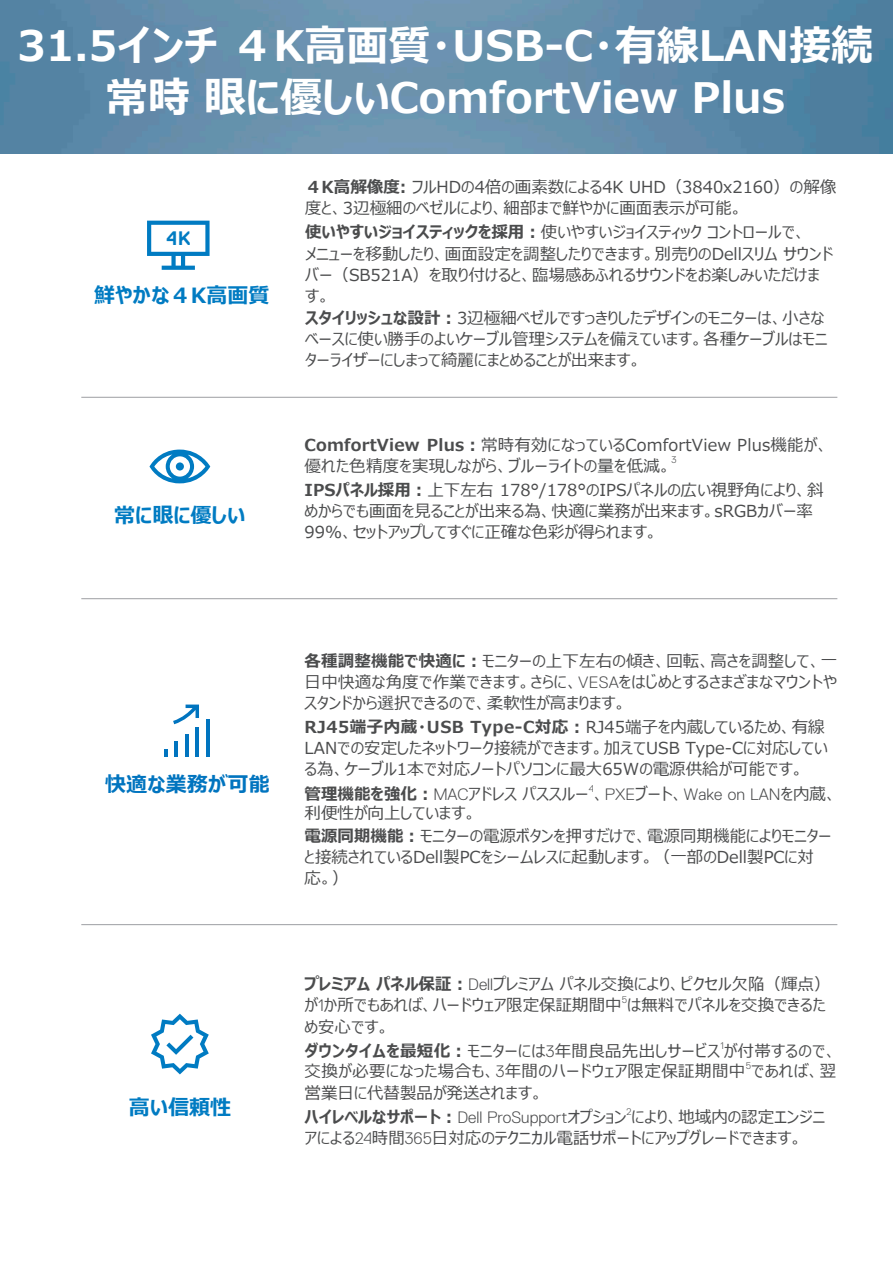
<style>
.page{position:relative;width:893px;height:1263px;background:#fff}
.page>*{position:absolute;margin:0;border:0;box-sizing:border-box;transform-origin:0 0}
.t1{font:700 42px/52.8px "Meiryo UI";color:#fff;text-align:center}
.t2{font:700 21px "Meiryo UI";color:#007bc2}
.t3{font:700 21px "Meiryo UI";color:#0074bf}
.t4{font:700 21px "Meiryo UI";color:#007bc2}
.t5{font:700 19.5px "Dell Replica";color:#007bc2}
.t6{font:16.5px/21.3px "Meiryo UI";color:#4b4c4d}
.t7{font:16.5px/24.8px "Meiryo UI";letter-spacing:.02em;color:#4b4c4d}
.t8{font:16.5px "Meiryo UI";letter-spacing:.025em;color:#4b4c4d}
.t9{font:300 9.6px "Dell Replica";color:#4b4c4d}
.s1{font-weight:700}
.s2{font-family:"Dell Replica";font-weight:300}
</style>
<div class="page">
<img style="left:0;top:0;width:893px;height:153px">
<svg style="left:151px;top:1014px;width:58px;height:60px"></svg>
<hr style="left:81px;top:397px;width:756px;height:1px;background:#a8a9ad">
<hr style="left:81px;top:598px;width:756px;height:1px;background:#a8a9ad">
<hr style="left:81px;top:924px;width:756px;height:1px;background:#a8a9ad">
<svg style="left:150px;top:450px;width:60px;height:33px"></svg>
<svg style="left:147px;top:221px;width:63px;height:49px"></svg>
<hr style="left:206px;top:720px;width:4px;height:37px;background:#0074bf">
<hr style="left:196px;top:727px;width:3px;height:30px;background:#0074bf">
<hr style="left:185px;top:734px;width:3px;height:23px;background:#0074bf">
<hr style="left:174px;top:742px;width:4px;height:15px;background:#0074bf">
<svg style="left:164px;top:749px;width:3px;height:8px"></svg>
<svg style="left:173px;top:704px;width:26px;height:20px"></svg>
<h1 class="t1" style="left:17px;top:21px;width:857px">31.5インチ ４K高画質・USB-C・有線LAN接続常時 眼に優しいComfortView Plus</h1>
<p class="t5" style="left:166px;top:227px;width:25px">4K</p>
<p class="t2" style="left:94px;top:281px;width:177px">鮮やかな４K高画質</p>
<p class="t2" style="left:114px;top:501px;width:133px">常に眼に優しい</p>
<p class="t6" style="left:305px;top:177px;width:533px"><span class="s1">４K高解像度:</span> フルHDの4倍の画素数による4K UHD（3840x2160）の解像度と、3辺極細のベゼルにより、細部まで鮮やかに画面表示が可能。</p>
<p class="t6" style="left:305px;top:223px;width:529px"><span class="s1">使いやすいジョイスティックを採用︓</span>使いやすいジョイスティック コントロールで、<br>メニューを移動したり、画面設定を調整したりできます。別売りのDellスリム サウンドバー（SB521A）を取り付けると、臨場感あふれるサウンドをお楽しみいただけます。<br><span class="s1">スタイリッシュな設計︓</span>3辺極細ベゼルですっきりしたデザインのモニターは、小さなベースに使い勝手のよいケーブル管理システムを備えています。各種ケーブルはモニターライザーにしまって綺麗にまとめることが出来ます。</p>
<p class="t6" style="left:305px;top:436px;width:525px;line-height:20.5px"><span class="s1">ComfortView Plus︓</span>常時有効になっているComfortView Plus機能が、優れた色精度を実現しながら、ブルーライトの量を低減。</p>
<p class="t9" style="left:671px;top:455px;width:7px">3</p>
<p class="t6" style="left:305px;top:480px;width:520px;line-height:20.9px"><span class="s1">IPSパネル採用︓</span>上下左右 178°/178°のIPSパネルの広い視野角により、斜めからでも画面を見ることが出来る為、快適に業務が出来ます。sRGBカバー率<br>99%、セットアップしてすぐに正確な色彩が得られます。</p>
<p class="t3" style="left:105px;top:769px;width:166px">快適な業務が可能</p>
<p class="t6" style="left:305px;top:652px;width:534px;line-height:20.5px;text-align:justify"><span class="s1">各種調整機能で快適に</span><span class="s1">：</span>モニターの上下左右の傾き、回転、高さを調整して、一日中快適な角度で作業できます。さらに、<span class="s2">VESA</span>をはじめとするさまざまなマウントやスタンドから選択できるので、柔軟性が高まります。</p>
<p class="t6" style="left:305px;top:717px;width:524px"><span class="s1">RJ45端子内蔵・USB Type-C対応</span><span class="s1">：</span>RJ45端子を内蔵しているため、有線<br>LANでの安定したネットワーク接続ができます。加えてUSB Type-Cに対応している為、ケーブル1本で対応ノートパソコンに最大65Wの電源供給が可能です。</p>
<p class="t6" style="left:305px;top:784px;width:534px"><span class="s1">管理機能を強化：</span><span class="s2">MAC</span>アドレスパススルー、<span class="s2">PXE</span>ブート、<span class="s2">Wake on LAN</span>を内蔵、</p>
<p class="t9" style="left:589px;top:784px;width:7px">4</p>
<p class="t6" style="left:305px;top:803px;width:528px">利便性が向上しています。<br><span class="s1">電源同期機能︓</span>モニターの電源ボタンを押すだけで、電源同期機能によりモニターと接続されているDell製PCをシームレスに起動します。（一部のDell製PCに対応。）</p>
<p class="t4" style="left:129px;top:1093px;width:104px">高い信頼性</p>
<p class="t6" style="left:305px;top:975px;width:527px;line-height:20.7px"><span class="s1">プレミアム パネル保証</span><span class="s1">：</span><span class="s2">Dell</span>プレミアムパネル交換により、ピクセル欠陥（輝点）が<span class="s2">1</span>か所でもあれば、ハードウェア限定保証期間中は無料でパネルを交換できるた</p>
<p class="t9" style="left:622px;top:994px;width:7px">5</p>
<p class="t7" style="left:305px;top:1015px;width:534px">め安心です。<br><span class="s1">ダウンタイムを最短化</span><span class="s1">：</span>モニターには<span class="s2">3</span>年間良品先出しサービスが付帯するので、</p>
<p class="t9" style="left:720px;top:1041px;width:5px">1</p>
<p class="t8" style="left:305px;top:1060px;width:533px">交換が必要になった場合も、<span class="s2">3</span>年間のハードウェア限定保証期間中であれば、翌</p>
<p class="t9" style="left:746px;top:1060px;width:7px">5</p>
<p class="t6" style="left:305px;top:1082px;width:522px;line-height:24.2px">営業日に代替製品が発送されます。<br><span class="s1">ハイレベルなサポート：</span><span class="s2">Dell ProSupport</span>オプションにより、地域内の認定エンジニ</p>
<p class="t9" style="left:626px;top:1106px;width:7px">2</p>
<p class="t6" style="left:305px;top:1128px;width:499px">アによる<span class="s2">24</span>時間<span class="s2">365</span>日対応のテクニカル電話サポートにアップグレードできます。</p>
</div>
